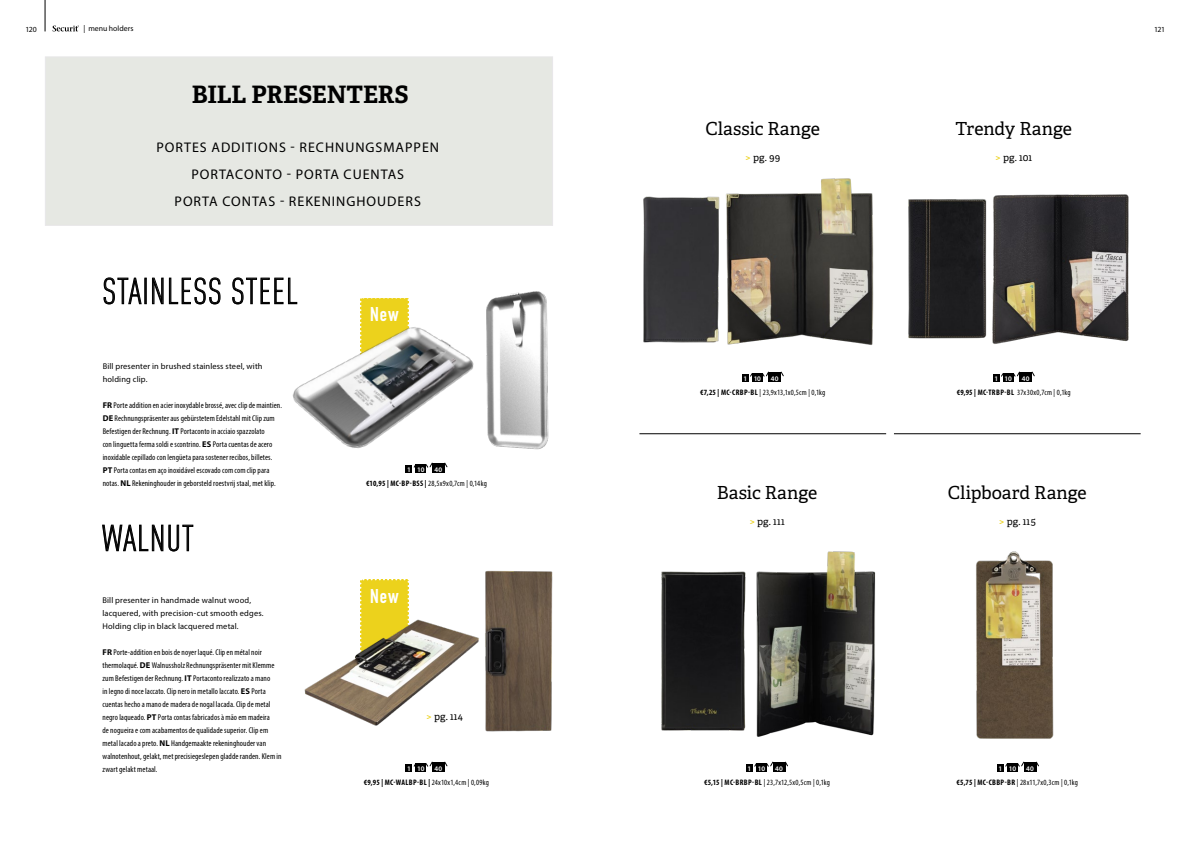
<style>
.page{position:relative;width:1191px;height:842px;background:#fff}
.page>*{position:absolute;margin:0;border:0;box-sizing:border-box;transform-origin:0 0}
.t1{font:36px "DIN Cond Light Alternate";letter-spacing:.03em;color:#000}
.t2{font:700 24px "Adelle";letter-spacing:-.01em;color:#000}
.t3{font:700 19.7px "DIN Condensed";letter-spacing:.05em;color:#fff}
.t4{font:18px "Adelle";color:#000}
.t5{font:14px/27px "Myriad Pro";letter-spacing:.07em;color:#000;text-align:center}
.t6{font:10px "Adelle";color:#000}
.t7{font:condensed 8.4px/13px "Myriad Pro";letter-spacing:.01em;color:#000}
.t8{font:8.4px/13px "Myriad Pro";letter-spacing:.015em;color:#000}
.t9{font:condensed 8px "Myriad Pro";letter-spacing:.025em;color:#000}
.t10{font:700 condensed 8px "Myriad Pro";letter-spacing:.045em;color:#000}
.t11{font:7.8px "Myriad Pro";color:#000}
.t12{font:600 7px "Myriad Pro";color:#fff}
.s1{font-size:8px}
.s2{font-weight:700;font-stretch:normal}
.s3{font-weight:700}
.s4{color:#ecd21c}
.s5{font-weight:400}
</style>
<div class="page">
<div style="left:45px;top:57px;width:508px;height:169px;background:#e6e8e3"></div>
<svg style="left:360px;top:298px;width:49px;height:5px"></svg>
<svg style="left:360px;top:579px;width:49px;height:37px;background:#ecd324"></svg>
<svg style="left:103px;top:277px;width:39px;height:28px"></svg>
<div style="left:144px;top:278px;width:3px;height:26px;border:1px solid #000"></div>
<svg style="left:152px;top:277px;width:69px;height:28px"></svg>
<svg style="left:232px;top:277px;width:66px;height:28px"></svg>
<img style="left:280px;top:303px;width:194px;height:170px">
<svg style="left:102px;top:524px;width:92px;height:28px"></svg>
<img style="left:485px;top:570px;width:68px;height:162px">
<img style="left:486px;top:291px;width:63px;height:159px">
<img style="left:304px;top:616px;width:175px;height:110px">
<img style="left:976px;top:551px;width:78px;height:188px">
<hr style="left:639px;top:433px;width:247px;height:1px;background:#000">
<img style="left:908px;top:199px;width:70px;height:140px">
<img style="left:978px;top:194px;width:151px;height:150px">
<hr style="left:894px;top:433px;width:246px;height:1px;background:#000">
<img style="left:661px;top:571px;width:78px;height:160px">
<img style="left:739px;top:551px;width:137px;height:186px">
<img style="left:741px;top:178px;width:133px;height:167px">
<img style="left:643px;top:193px;width:98px;height:152px">
<svg style="left:53px;top:25px;width:26px;height:7px"></svg>
<hr style="left:45px;top:0;width:1px;height:31px;background:#000">
<div style="left:406px;top:465px;width:6px;height:8px;background:#000"></div>
<div style="left:416px;top:464px;width:10px;height:9px;background:#000"></div>
<svg style="left:413px;top:464px;width:3px;height:4px"></svg>
<div style="left:432px;top:463px;width:13px;height:10px;background:#000"></div>
<svg style="left:425px;top:462px;width:8px;height:6px"></svg>
<div style="left:406px;top:764px;width:6px;height:8px;background:#000"></div>
<div style="left:416px;top:763px;width:10px;height:9px;background:#000"></div>
<div style="left:432px;top:762px;width:13px;height:10px;background:#000"></div>
<svg style="left:426px;top:761px;width:7px;height:6px"></svg>
<div style="left:742px;top:374px;width:6px;height:8px;background:#000"></div>
<div style="left:752px;top:373px;width:10px;height:9px;background:#000"></div>
<div style="left:768px;top:372px;width:13px;height:10px;background:#000"></div>
<svg style="left:762px;top:371px;width:7px;height:6px"></svg>
<div style="left:997px;top:764px;width:6px;height:8px;background:#000"></div>
<div style="left:1007px;top:763px;width:10px;height:9px;background:#000"></div>
<div style="left:1023px;top:762px;width:13px;height:10px;background:#000"></div>
<svg style="left:1017px;top:761px;width:7px;height:6px"></svg>
<div style="left:746px;top:764px;width:6px;height:8px;background:#000"></div>
<div style="left:756px;top:763px;width:11px;height:9px;background:#000"></div>
<div style="left:772px;top:762px;width:13px;height:10px;background:#000"></div>
<svg style="left:767px;top:761px;width:6px;height:6px"></svg>
<div style="left:993px;top:374px;width:6px;height:8px;background:#000"></div>
<div style="left:1003px;top:373px;width:10px;height:9px;background:#000"></div>
<div style="left:1019px;top:372px;width:13px;height:10px;background:#000"></div>
<svg style="left:1013px;top:371px;width:7px;height:6px"></svg>
<p class="t11" style="left:25px;top:24px;width:13px">120</p>
<p class="t11" style="left:83px;top:24px;width:52px"><span class="s1">|</span> menu holders</p>
<p class="t11" style="left:1154px;top:24px;width:13px">121</p>
<h2 class="t2" style="left:192px;top:79px;width:218px">BILL PRESENTERS</h2>
<h3 class="t5" style="left:156px;top:133px;width:284px">PORTES ADDITIONS - RECHNUNGSMAPPEN<br>PORTACONTO - PORTA CUENTAS<br>PORTA CONTAS - REKENINGHOUDERS</h3>
<h1 class="t1" style="left:102px;top:271px;width:197px">STAINLESS STEEL</h1>
<p class="t8" style="left:103px;top:359px;width:161px">Bill presenter in brushed stainless steel, with holding clip.</p>
<p class="t7" style="left:103px;top:398px;width:181px"><span class="s2">FR</span> Porte addition en acier inoxydable brossé, avec clip de maintien.<br><span class="s2">DE</span> Rechnungspräsenter aus gebürstetem Edelstahl mit Clip zum Befestigen der Rechnung. <span class="s2">IT</span> Portaconto in acciaio spazzolato<br>con linguetta ferma soldi e scontrino. <span class="s2">ES</span> Porta cuentas de acero inoxidable cepillado con lengüeta para sostener recibos, billetes.<br><span class="s2">PT</span> Porta contas em aço inoxidável escovado com com clip para notas. <span class="s2">NL</span> Rekeninghouder in geborsteld roestvrij staal, met klip.</p>
<h1 class="t1" style="left:102px;top:518px;width:93px">WALNUT</h1>
<p class="t8" style="left:102px;top:593px;width:163px">Bill presenter in handmade walnut wood, lacquered, with precision-cut smooth edges.<br>Holding clip in black lacquered metal.</p>
<p class="t7" style="left:102px;top:645px;width:180px"><span class="s2">FR</span> Porte-addition en bois de noyer laqué. Clip en métal noir thermolaqué. <span class="s2">DE</span> Walnussholz Rechnungspräsenter mit Klemme zum Befestigen der Rechnung. <span class="s2">IT</span> Portaconto realizzato a mano<br>in legno di noce laccato. Clip nero in metallo laccato. <span class="s2">ES</span> Porta cuentas hecho a mano de madera de nogal lacada. Clip de metal negro laqueado. <span class="s2">PT</span> Porta contas fabricados à mão em madeira<br>de nogueira e com acabamentos de qualidade superior. Clip em metal lacado a preto. <span class="s2">NL</span> Handgemaakte rekeninghouder van walnotenhout, gelakt, met precisiegeslepen gladde randen. Klem in zwart gelakt metaal.</p>
<h3 class="t3" style="left:370px;top:301px;width:30px">New</h3>
<p class="t12" style="left:407px;top:465px;width:19px">1 10</p>
<p class="t12" style="left:434px;top:465px;width:9px">40</p>
<p class="t9" style="left:366px;top:478px;width:122px"><span class="s3">€10,95 | MC-BP-BSS |</span> 28,5x9x0,7cm | 0,14kg</p>
<h3 class="t3" style="left:370px;top:583px;width:30px">New</h3>
<p class="t6" style="left:426px;top:710px;width:38px"><span class="s4">&gt;</span> pg. 114</p>
<p class="t12" style="left:407px;top:764px;width:19px">1 10</p>
<p class="t12" style="left:434px;top:764px;width:9px">40</p>
<p class="t10" style="left:364px;top:777px;width:127px">€9,95 | MC-WALBP-BL | <span class="s5">24x10x1,4cm | 0,09kg</span></p>
<h3 class="t4" style="left:705px;top:117px;width:116px">Classic Range</h3>
<p class="t6" style="left:745px;top:151px;width:36px"><span class="s4">&gt;</span> pg. 99</p>
<h3 class="t4" style="left:955px;top:117px;width:118px">Trendy Range</h3>
<p class="t6" style="left:995px;top:151px;width:38px"><span class="s4">&gt;</span> pg. 101</p>
<p class="t12" style="left:743px;top:374px;width:19px">1 10</p>
<p class="t12" style="left:771px;top:374px;width:9px">40</p>
<p class="t9" style="left:700px;top:387px;width:127px"><span class="s3">€7,25 | MC-CRBP-BL</span> | 23,9x13,1x0,5cm | 0,1kg</p>
<p class="t12" style="left:994px;top:374px;width:19px">1 10</p>
<p class="t12" style="left:1022px;top:374px;width:9px">40</p>
<p class="t9" style="left:956px;top:387px;width:115px"><span class="s3">€9,95 | MC-TRBP-BL</span> 37x30x0,7cm | 0,1kg</p>
<h3 class="t4" style="left:717px;top:481px;width:102px">Basic Range</h3>
<p class="t6" style="left:749px;top:515px;width:37px"><span class="s4">&gt;</span> pg. 111</p>
<h3 class="t4" style="left:948px;top:481px;width:140px">Clipboard Range</h3>
<p class="t6" style="left:998px;top:515px;width:38px"><span class="s4">&gt;</span> pg. 115</p>
<p class="t12" style="left:747px;top:764px;width:19px">1 10</p>
<p class="t12" style="left:775px;top:764px;width:9px">40</p>
<p class="t9" style="left:704px;top:777px;width:127px"><span class="s3">€5,15 | MC-BRBP-BL</span> | 23,7x12,5x0,5cm | 0,1kg</p>
<p class="t12" style="left:998px;top:764px;width:19px">1 10</p>
<p class="t12" style="left:1026px;top:764px;width:9px">40</p>
<p class="t9" style="left:956px;top:777px;width:123px"><span class="s3">€5,75 | MC-CBBP-BR</span> | 28x11,7x0,3cm | 0,1kg</p>
</div>
